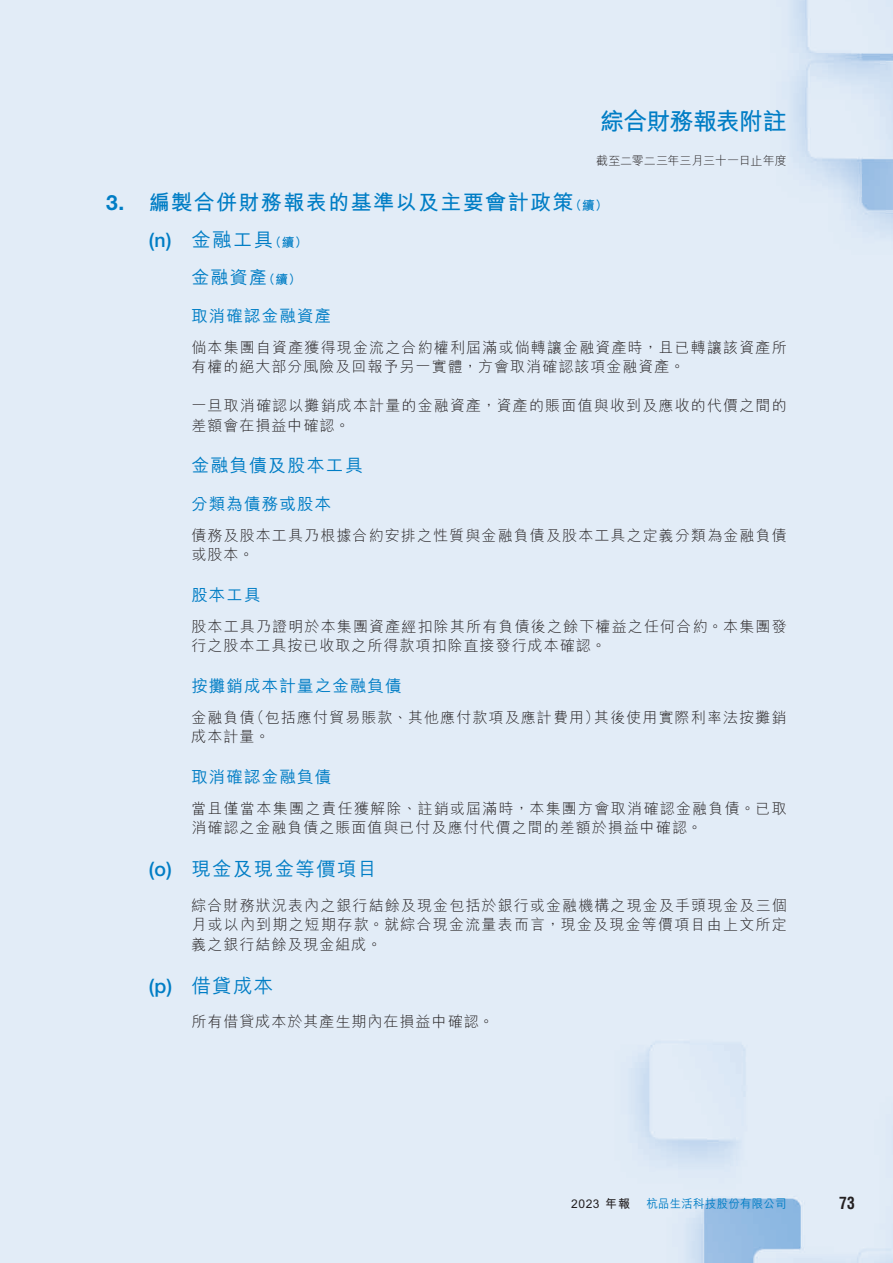
<style>
.page{position:relative;width:893px;height:1263px;background:#fff}
.page>*{position:absolute;margin:0;border:0;box-sizing:border-box;transform-origin:0 0}
.t1{font:700 24px "M Hei HK";letter-spacing:-.03em;color:#007dc5}
.t2{font:700 21px "M Hei HK";letter-spacing:.07em;color:#007dc5}
.t3{font:500 19.5px "M Hei HK";letter-spacing:.07em;color:#007dc5}
.t4{font:500 18px "M Hei HK";letter-spacing:.07em;color:#007dc5}
.t5{font:500 16.5px "M Hei HK";letter-spacing:.07em;color:#007dc5}
.t6{font:700 condensed 16.5px "Helvetica LT Std";color:#231f20;scale:.95 1}
.t7{font:300 15px/19.5px "M Hei HK";letter-spacing:.075em;color:#231f20}
.t8{font:300 12px "M Hei HK";letter-spacing:-.015em;color:#231f20}
.t9{font:500 12px "M Hei HK";letter-spacing:.03em;color:#007dc5;scale:.95 1}
.t10{font:700 12px "M Hei HK";letter-spacing:.05em;color:#231f20}
.s1{font-family:"Helvetica Neue LT Std"}
.s2{font-size:12.75px}
.s3{font-weight:700;font-size:12.75px}
</style>
<div class="page">
<h1 class="t1" style="left:600px;top:104px;width:188px">綜合財務報表附註</h1>
<p class="t8" style="left:596px;top:152px;width:192px">截至二零二三年三月三十一日止年度</p>
<h2 class="t2" style="left:106px;top:187px;width:503px"><span class="s1">3.</span> 編製合併財務報表的基準以及主要會計政策<span class="s2">（續）</span></h2>
<h3 class="t3" style="left:149px;top:226px;width:160px"><span class="s1">(n)</span> 金融工具<span class="s3">（續）</span></h3>
<p class="t4" style="left:191px;top:265px;width:111px">金融資產<span class="s3">（續）</span></p>
<p class="t5" style="left:191px;top:304px;width:141px">取消確認金融資產</p>
<p class="t7" style="left:191px;top:337px;width:597px">倘本集團自資產獲得現金流之合約權利屆滿或倘轉讓金融資產時，且已轉讓該資產所有權的絕大部分風險及回報予另一實體，方會取消確認該項金融資產。</p>
<p class="t7" style="left:191px;top:395px;width:597px">一旦取消確認以攤銷成本計量的金融資產，資產的賬面值與收到及應收的代價之間的差額會在損益中確認。</p>
<p class="t4" style="left:191px;top:453px;width:173px">金融負債及股本工具</p>
<p class="t5" style="left:191px;top:492px;width:141px">分類為債務或股本</p>
<p class="t7" style="left:191px;top:525px;width:597px">債務及股本工具乃根據合約安排之性質與金融負債及股本工具之定義分類為金融負債或股本。</p>
<p class="t5" style="left:191px;top:583px;width:71px">股本工具</p>
<p class="t7" style="left:191px;top:616px;width:597px">股本工具乃證明於本集團資產經扣除其所有負債後之餘下權益之任何合約。本集團發行之股本工具按已收取之所得款項扣除直接發行成本確認。</p>
<p class="t5" style="left:191px;top:674px;width:212px">按攤銷成本計量之金融負債</p>
<p class="t7" style="left:191px;top:707px;width:597px">金融負債（包括應付貿易賬款、其他應付款項及應計費用）其後使用實際利率法按攤銷成本計量。</p>
<p class="t5" style="left:191px;top:765px;width:141px">取消確認金融負債</p>
<p class="t7" style="left:191px;top:798px;width:597px">當且僅當本集團之責任獲解除、註銷或屆滿時，本集團方會取消確認金融負債。已取消確認之金融負債之賬面值與已付及應付代價之間的差額於損益中確認。</p>
<h3 class="t3" style="left:149px;top:855px;width:230px"><span class="s1">(o)</span> 現金及現金等價項目</h3>
<p class="t7" style="left:191px;top:895px;width:597px;text-align:justify">綜合財務狀況表內之銀行結餘及現金包括於銀行或金融機構之現金及手頭現金及三個月或以內到期之短期存款。就綜合現金流量表而言，現金及現金等價項目由上文所定義之銀行結餘及現金組成。</p>
<h3 class="t3" style="left:149px;top:971px;width:126px"><span class="s1">(p)</span> 借貸成本</h3>
<p class="t7" style="left:191px;top:1011px;width:304px">所有借貸成本於其產生期內在損益中確認。</p>
<p class="t10" style="left:571px;top:1195px;width:60px">2023 年報</p>
<p class="t9" style="left:646px;top:1195px;width:149px">杭品生活科技股份有限公司</p>
<p class="t6" style="left:839px;top:1193px;width:18px">73</p>
</div>
